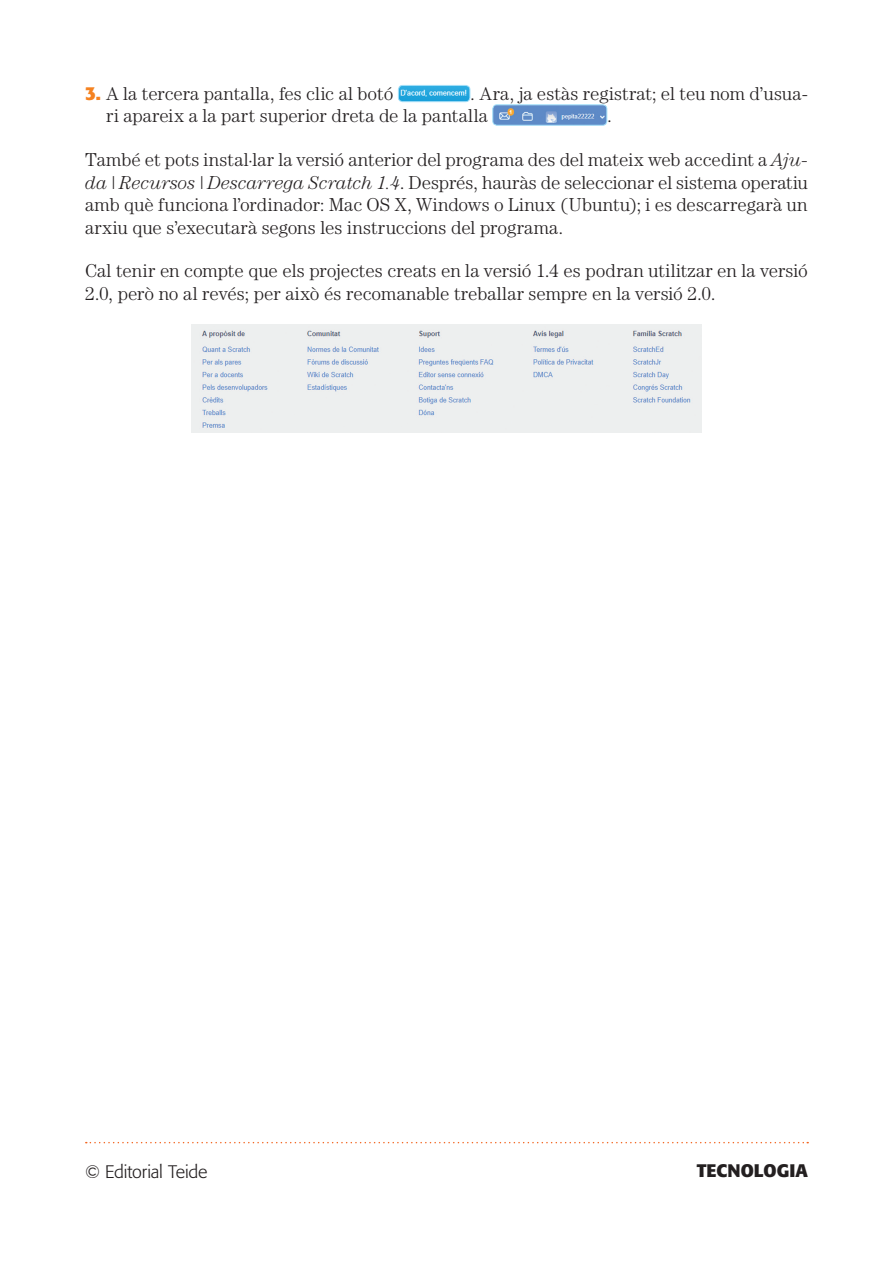
<style>
.page{position:relative;width:893px;height:1263px;background:#fff}
.page>*{position:absolute;margin:0;border:0;box-sizing:border-box;transform-origin:0 0}
.t1{font:300 18.75px/22.5px "Century Std";color:#231f20}
.t2{font:300 18px "Formata";letter-spacing:-.01em;color:#231f20}
.t3{font:700 18px "Formata";color:#231f20}
.s1{font-family:"Formata";font-weight:700;color:#f58220}
.s2{font-style:italic}
</style>
<div class="page">
<svg style="left:86px;top:1142px;width:722px;height:1px"></svg>
<img style="left:398px;top:85px;width:72px;height:17px">
<div style="left:398px;top:85px;width:72px;height:17px;border:1px solid #a2def8;border-radius:4px"></div>
<img style="left:494px;top:106px;width:111px;height:18px">
<div style="left:492px;top:104px;width:115px;height:22px;border:1px solid #a2def8;border-radius:4px"></div>
<img style="left:191px;top:325px;width:511px;height:107px">
<p class="t1" style="left:106px;top:82px;width:703px;text-indent:364px">. Ara, ja estàs registrat; el teu nom d’usua&shy;ri apareix a la part superior dreta de la pantalla</p>
<p class="t1" style="left:85px;top:82px;width:310px"><span class="s1">3.</span> A la tercera pantalla, fes clic al botó</p>
<p class="t1" style="left:607px;top:105px;width:6px">.</p>
<p class="t1" style="left:85px;top:148px;width:724px;text-align:justify">També et pots instal·lar la versió anterior del programa des del mateix web accedint a <span class="s2">Aju&shy;da</span> | <span class="s2">Recursos</span> | <span class="s2">Descarrega Scratch 1.4</span>. Després, hauràs de seleccionar el sistema operatiu amb què funciona l’ordinador: Mac OS X, Windows o Linux (Ubuntu); i es descarregarà un arxiu que s’executarà segons les instruccions del programa.</p>
<p class="t1" style="left:85px;top:260px;width:724px">Cal tenir en compte que els projectes creats en la versió 1.4 es podran utilitzar en la versió<br>2.0, però no al revés; per això és recomanable treballar sempre en la versió 2.0.</p>
<p class="t2" style="left:85px;top:1161px;width:124px">© Editorial Teide</p>
<p class="t3" style="left:697px;top:1160px;width:113px">TECNOLOGIA</p>
</div>
